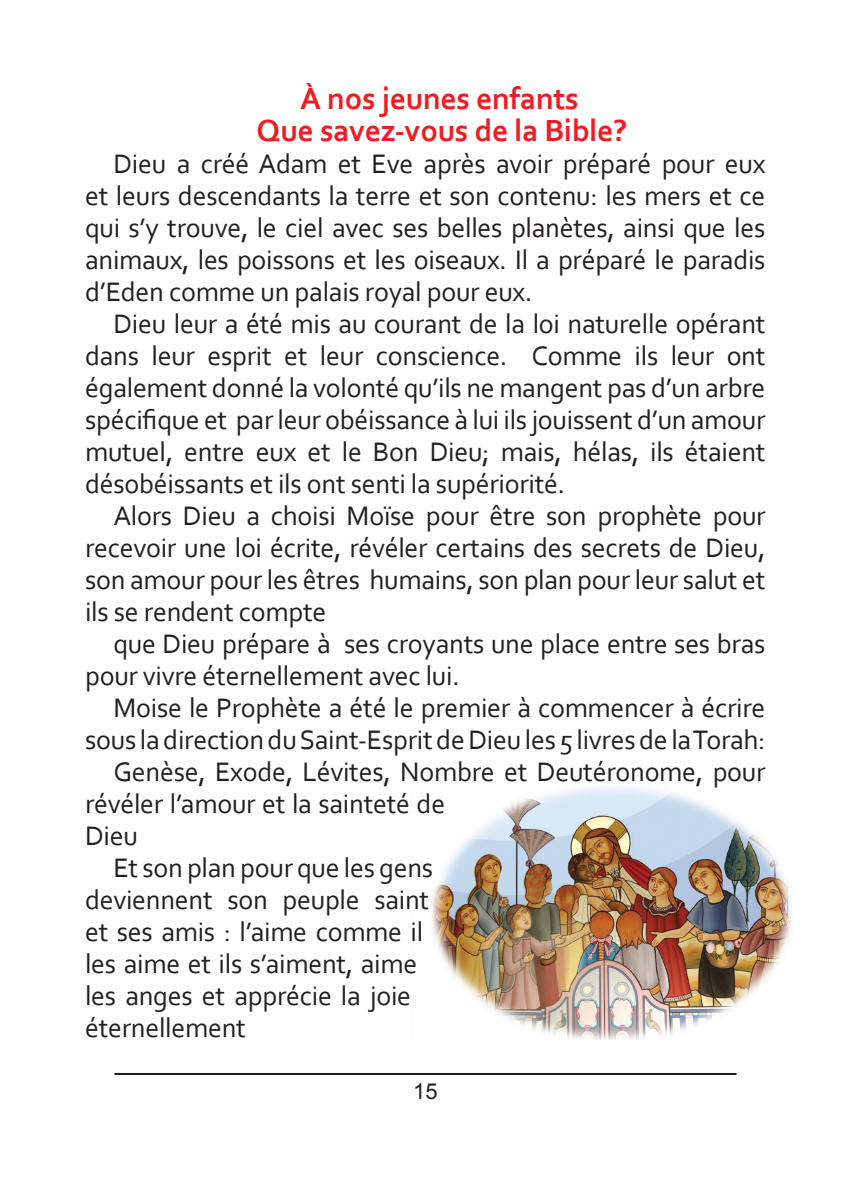
<style>
.page{position:relative;width:851px;height:1191px;background:#fff}
.page>*{position:absolute;margin:0;border:0;box-sizing:border-box;transform-origin:0 0}
.t1{font:700 32px "Corbel";letter-spacing:-.01em;color:#ee1d23}
.t2{font:28px/32px "Corbel";letter-spacing:-.01em;color:#231f20;text-align:justify}
.t3{font:22px "Arial";color:#231f20}
</style>
<div class="page">
<hr style="left:114px;top:1073px;width:622px;height:2px;background:#231f20">
<img style="left:431px;top:786px;width:361px;height:254px">
<p class="t1" style="left:300px;top:78px;width:280px">À nos jeunes enfants</p>
<p class="t1" style="left:256px;top:110px;width:372px">Que savez-vous de la Bible?</p>
<p class="t2" style="left:85px;top:147px;width:682px;text-indent:28px">Dieu a créé Adam et Eve après avoir préparé pour eux et leurs descendants la terre et son contenu: les mers et ce qui s’y trouve, le ciel avec ses belles planètes, ainsi que les animaux, les poissons et les oiseaux. Il a préparé le paradis d’Eden comme un palais royal pour eux.</p>
<p class="t2" style="left:85px;top:307px;width:682px;text-indent:28px">Dieu leur a été mis au courant de la loi naturelle opérant dans leur esprit et leur conscience. Comme ils leur ont également donné la volonté qu’ils ne mangent pas d’un arbre spécifique et par leur obéissance à lui ils jouissent d’un amour mutuel, entre eux et le Bon Dieu; mais, hélas, ils étaient désobéissants et ils ont senti la supériorité.</p>
<p class="t2" style="left:85px;top:499px;width:682px;text-indent:28px">Alors Dieu a choisi Moïse pour être son prophète pour recevoir une loi écrite, révéler certains des secrets de Dieu, son amour pour les êtres humains, son plan pour leur salut et ils se rendent compte</p>
<p class="t2" style="left:85px;top:627px;width:681px;text-indent:28px">que Dieu prépare à ses croyants une place entre ses bras pour vivre éternellement avec lui.</p>
<p class="t2" style="left:85px;top:691px;width:682px;text-align:right">Moise le Prophète a été le premier à commencer à écrire sous la direction du Saint-Esprit de Dieu les 5 livres de la Torah:</p>
<p class="t2" style="left:85px;top:755px;width:681px;text-align:left;text-indent:28px">Genèse, Exode, Lévites, Nombre et Deutéronome, pour révéler l’amour et la sainteté de<br>Dieu</p>
<p class="t2" style="left:85px;top:851px;width:349px;text-align:left;text-indent:28px">Et son plan pour que les gens deviennent son peuple saint et ses amis : l’aime comme il les aime et ils s’aiment, aime les anges et apprécie la joie éternellement</p>
<p class="t3" style="left:413px;top:1076px;width:26px">15</p>
</div>
